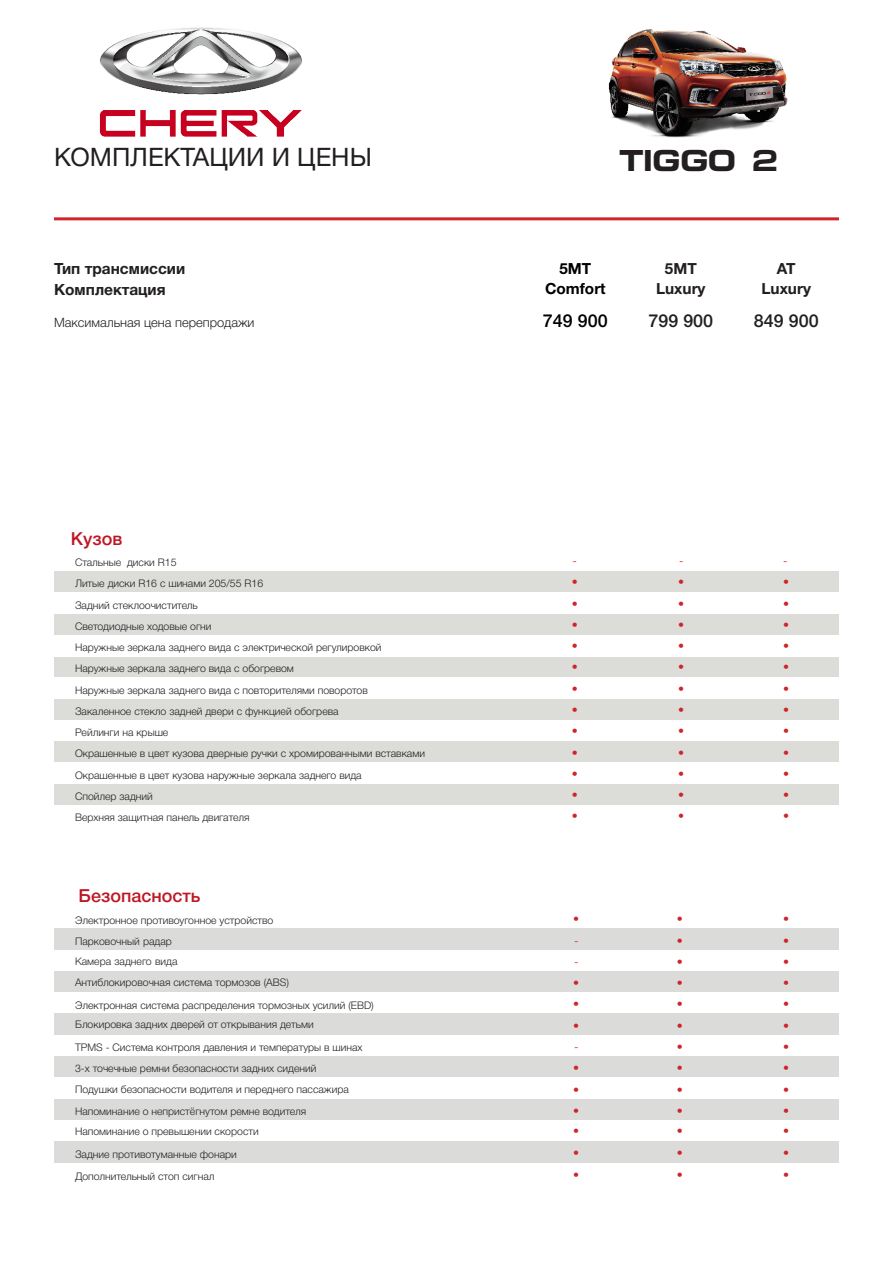
<style>
.page{position:relative;width:893px;height:1263px;background:#fff}
.page>*{position:absolute;margin:0;border:0;box-sizing:border-box;transform-origin:0 0}
.t1{font:700 30.3px "Eurofont Extended C";color:#231f20}
.t2{font:25.5px "Helvetica Neue Cyr";color:#231f20}
.t3{font:500 18px "Helvetica Neue Cyr";color:#be1723}
.t4{font:500 18px "Helvetica Neue Cyr";color:#231f20}
.t5{font:500 18px "Helvetica Neue Cyr";color:#000001}
.t6{font:700 15.45px "Helvetica Neue Cyr";color:#231f20}
.t7{font:700 15.45px "Helvetica Neue Cyr";color:#000001}
.t8{font:300 12.9px "Helvetica Neue Cyr";color:#231f20}
.t9{font:300 12px "Helvetica Neue Cyr";color:#d1232a}
.t10{font:300 10.5px "Helvetica Neue Cyr";color:#231f20}
</style>
<div class="page">
<hr style="left:54px;top:217px;width:785px;height:3px;background:#d1232a">
<div style="left:54px;top:929px;width:785px;height:21px;background:#dbdcda"></div>
<div style="left:54px;top:971px;width:785px;height:21px;background:#dbdcda"></div>
<div style="left:54px;top:1014px;width:785px;height:21px;background:#dbdcda"></div>
<div style="left:54px;top:1056px;width:785px;height:21px;background:#dbdcda"></div>
<div style="left:54px;top:1099px;width:785px;height:21px;background:#dbdcda"></div>
<div style="left:54px;top:1142px;width:785px;height:21px;background:#dbdcd9"></div>
<div style="left:54px;top:571px;width:785px;height:22px;background:#dcdcd8"></div>
<div style="left:54px;top:614px;width:785px;height:21px;background:#dcdcd8"></div>
<div style="left:54px;top:656px;width:785px;height:22px;background:#dcdcd8"></div>
<div style="left:54px;top:699px;width:785px;height:21px;background:#dcdcd8"></div>
<div style="left:54px;top:741px;width:785px;height:22px;background:#dcdcd8"></div>
<div style="left:54px;top:784px;width:785px;height:21px;background:#dcdcd8"></div>
<img style="left:608px;top:29px;width:180px;height:109px">
<img style="left:99px;top:27px;width:203px;height:110px">
<p class="t2" style="left:54px;top:144px;width:319px">КОМПЛЕКТАЦИИ И ЦЕНЫ</p>
<p class="t1" style="left:619px;top:142px;width:160px">TIGGO 2</p>
<p class="t6" style="left:54px;top:260px;width:133px">Тип трансмиссии</p>
<p class="t6" style="left:54px;top:281px;width:113px">Комплектация</p>
<p class="t8" style="left:54px;top:316px;width:202px">Максимальная цена перепродажи</p>
<p class="t3" style="left:71px;top:529px;width:53px">Кузов</p>
<p class="t10" style="left:75px;top:557px;width:103px">Стальные диски R15</p>
<p class="t10" style="left:75px;top:578px;width:190px">Литые диски R16 с шинами 205/55 R16</p>
<p class="t10" style="left:75px;top:599px;width:124px">Задний стеклоочиститель</p>
<p class="t10" style="left:75px;top:620px;width:138px">Светодиодные ходовые огни</p>
<p class="t10" style="left:75px;top:663px;width:220px">Наружные зеркала заднего вида с обогревом</p>
<p class="t10" style="left:75px;top:642px;width:308px">Наружные зеркала заднего вида с электрической регулировкой</p>
<p class="t10" style="left:75px;top:684px;width:294px">Наружные зеркала заднего вида с повторителями поворотов</p>
<p class="t10" style="left:75px;top:705px;width:265px">Закаленное стекло задней двери с функцией обогрева</p>
<p class="t10" style="left:75px;top:727px;width:95px">Рейлинги на крыше</p>
<p class="t10" style="left:75px;top:748px;width:351px">Окрашенные в цвет кузова дверные ручки с хромированными вставками</p>
<p class="t10" style="left:75px;top:790px;width:79px">Спойлер задний</p>
<p class="t10" style="left:75px;top:769px;width:288px">Окрашенные в цвет кузова наружные зеркала заднего вида</p>
<p class="t10" style="left:75px;top:812px;width:176px">Верхняя защитная панель двигателя</p>
<p class="t3" style="left:79px;top:886px;width:123px">Безопасность</p>
<p class="t10" style="left:75px;top:914px;width:200px">Электронное противоугонное устройство</p>
<p class="t10" style="left:75px;top:935px;width:98px">Парковочный радар</p>
<p class="t10" style="left:75px;top:955px;width:104px">Камера заднего вида</p>
<p class="t10" style="left:75px;top:976px;width:215px">Антиблокировочная система тормозов (ABS)</p>
<p class="t10" style="left:75px;top:999px;width:300px">Электронная система распределения тормозных усилий (EBD)</p>
<p class="t10" style="left:75px;top:1019px;width:240px">Блокировка задних дверей от открывания детьми</p>
<p class="t10" style="left:75px;top:1041px;width:289px">TPMS - Cистема контроля давления и температуры в шинах</p>
<p class="t10" style="left:75px;top:1063px;width:243px">3-х точечные ремни безопасности задних сидений</p>
<p class="t10" style="left:75px;top:1083px;width:275px">Подушки безопасности водителя и переднего пассажира</p>
<p class="t10" style="left:75px;top:1105px;width:233px">Напоминание о непристёгнутом ремне водителя</p>
<p class="t10" style="left:75px;top:1126px;width:185px">Напоминание о превышении скорости</p>
<p class="t10" style="left:75px;top:1148px;width:163px">Задние противотуманные фонари</p>
<p class="t10" style="left:75px;top:1170px;width:141px">Дополнительный стоп сигнал</p>
<p class="t7" style="left:559px;top:260px;width:33px">5MT</p>
<p class="t7" style="left:545px;top:280px;width:62px">Comfort</p>
<p class="t5" style="left:543px;top:311px;width:66px">749 900</p>
<p class="t6" style="left:665px;top:260px;width:33px">5MT</p>
<p class="t6" style="left:656px;top:280px;width:51px">Luxury</p>
<p class="t4" style="left:648px;top:311px;width:66px">799 900</p>
<p class="t6" style="left:777px;top:260px;width:20px">AT</p>
<p class="t6" style="left:761px;top:280px;width:51px">Luxury</p>
<p class="t4" style="left:754px;top:311px;width:66px">849 900</p>
<p class="t9" style="left:572px;top:554px;width:6px">-</p>
<p class="t9" style="left:679px;top:554px;width:6px">-</p>
<p class="t9" style="left:783px;top:554px;width:6px">-</p>
<p class="t9" style="left:572px;top:576px;width:7px">•</p>
<p class="t9" style="left:678px;top:576px;width:7px">•</p>
<p class="t9" style="left:783px;top:576px;width:7px">•</p>
<p class="t9" style="left:572px;top:597px;width:7px">•</p>
<p class="t9" style="left:678px;top:597px;width:7px">•</p>
<p class="t9" style="left:783px;top:597px;width:7px">•</p>
<p class="t9" style="left:572px;top:618px;width:7px">•</p>
<p class="t9" style="left:678px;top:618px;width:7px">•</p>
<p class="t9" style="left:783px;top:618px;width:7px">•</p>
<p class="t9" style="left:572px;top:639px;width:7px">•</p>
<p class="t9" style="left:678px;top:639px;width:7px">•</p>
<p class="t9" style="left:783px;top:639px;width:7px">•</p>
<p class="t9" style="left:572px;top:661px;width:7px">•</p>
<p class="t9" style="left:678px;top:661px;width:7px">•</p>
<p class="t9" style="left:783px;top:661px;width:7px">•</p>
<p class="t9" style="left:572px;top:682px;width:7px">•</p>
<p class="t9" style="left:678px;top:682px;width:7px">•</p>
<p class="t9" style="left:783px;top:682px;width:7px">•</p>
<p class="t9" style="left:572px;top:703px;width:7px">•</p>
<p class="t9" style="left:678px;top:703px;width:7px">•</p>
<p class="t9" style="left:783px;top:703px;width:7px">•</p>
<p class="t9" style="left:572px;top:724px;width:7px">•</p>
<p class="t9" style="left:678px;top:724px;width:7px">•</p>
<p class="t9" style="left:783px;top:724px;width:7px">•</p>
<p class="t9" style="left:572px;top:746px;width:7px">•</p>
<p class="t9" style="left:678px;top:746px;width:7px">•</p>
<p class="t9" style="left:783px;top:746px;width:7px">•</p>
<p class="t9" style="left:572px;top:767px;width:7px">•</p>
<p class="t9" style="left:678px;top:767px;width:7px">•</p>
<p class="t9" style="left:783px;top:767px;width:7px">•</p>
<p class="t9" style="left:572px;top:788px;width:7px">•</p>
<p class="t9" style="left:678px;top:788px;width:7px">•</p>
<p class="t9" style="left:783px;top:788px;width:7px">•</p>
<p class="t9" style="left:572px;top:809px;width:7px">•</p>
<p class="t9" style="left:678px;top:809px;width:7px">•</p>
<p class="t9" style="left:783px;top:809px;width:7px">•</p>
<p class="t9" style="left:573px;top:912px;width:7px">•</p>
<p class="t9" style="left:677px;top:912px;width:7px">•</p>
<p class="t9" style="left:783px;top:912px;width:7px">•</p>
<p class="t9" style="left:574px;top:934px;width:6px">-</p>
<p class="t9" style="left:677px;top:934px;width:7px">•</p>
<p class="t9" style="left:783px;top:934px;width:7px">•</p>
<p class="t9" style="left:574px;top:955px;width:6px">-</p>
<p class="t9" style="left:677px;top:955px;width:7px">•</p>
<p class="t9" style="left:783px;top:955px;width:7px">•</p>
<p class="t9" style="left:573px;top:976px;width:7px">•</p>
<p class="t9" style="left:677px;top:976px;width:7px">•</p>
<p class="t9" style="left:783px;top:976px;width:7px">•</p>
<p class="t9" style="left:573px;top:998px;width:7px">•</p>
<p class="t9" style="left:677px;top:998px;width:7px">•</p>
<p class="t9" style="left:783px;top:998px;width:7px">•</p>
<p class="t9" style="left:573px;top:1019px;width:7px">•</p>
<p class="t9" style="left:677px;top:1019px;width:7px">•</p>
<p class="t9" style="left:783px;top:1019px;width:7px">•</p>
<p class="t9" style="left:574px;top:1040px;width:6px">-</p>
<p class="t9" style="left:677px;top:1040px;width:7px">•</p>
<p class="t9" style="left:783px;top:1040px;width:7px">•</p>
<p class="t9" style="left:573px;top:1061px;width:7px">•</p>
<p class="t9" style="left:677px;top:1061px;width:7px">•</p>
<p class="t9" style="left:783px;top:1061px;width:7px">•</p>
<p class="t9" style="left:573px;top:1083px;width:7px">•</p>
<p class="t9" style="left:677px;top:1083px;width:7px">•</p>
<p class="t9" style="left:783px;top:1083px;width:7px">•</p>
<p class="t9" style="left:573px;top:1104px;width:7px">•</p>
<p class="t9" style="left:677px;top:1104px;width:7px">•</p>
<p class="t9" style="left:783px;top:1104px;width:7px">•</p>
<p class="t9" style="left:573px;top:1124px;width:7px">•</p>
<p class="t9" style="left:677px;top:1124px;width:7px">•</p>
<p class="t9" style="left:783px;top:1124px;width:7px">•</p>
<p class="t9" style="left:573px;top:1168px;width:7px">•</p>
<p class="t9" style="left:677px;top:1168px;width:7px">•</p>
<p class="t9" style="left:783px;top:1168px;width:7px">•</p>
<p class="t9" style="left:573px;top:1146px;width:7px">•</p>
<p class="t9" style="left:677px;top:1146px;width:7px">•</p>
<p class="t9" style="left:783px;top:1146px;width:7px">•</p>
</div>
